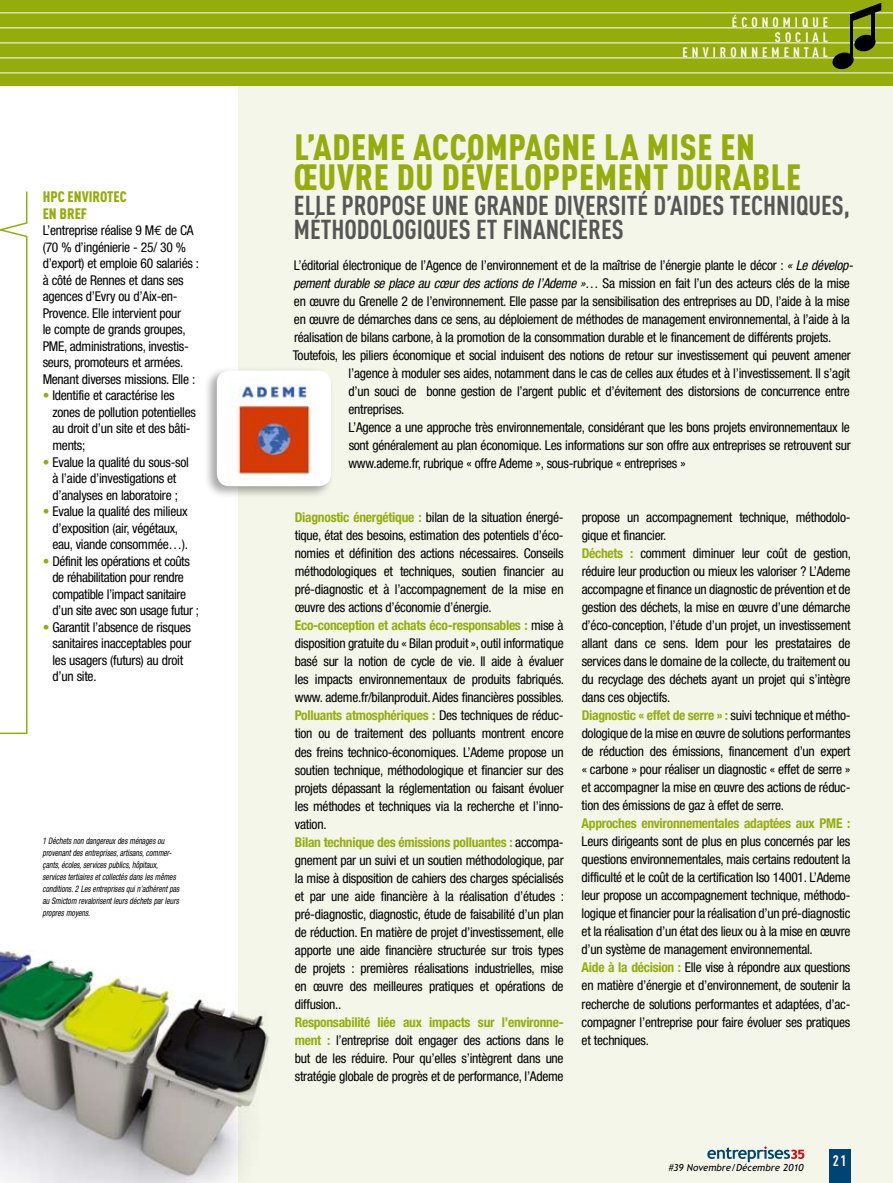
<style>
.page{position:relative;width:893px;height:1183px;background:#fff}
.page>*{position:absolute;margin:0;border:0;box-sizing:border-box;transform-origin:0 0}
.t1{font:900 36px/30px "DIN Cond";letter-spacing:.02em;color:#95ad0c}
.t2{font:700 27px/24px "DIN Cond";color:#565655}
.t3{font:900 15px/16.5px "DIN Cond";color:#95ad0c}
.t4{font:700 15px "DIN Cond";color:#fff}
.t5{font:condensed 13.5px/18px "Helvetica Neue";letter-spacing:-.02em;color:#000}
.t6{font:italic condensed 13.5px "Helvetica Neue";letter-spacing:-.02em;color:#000}
.t7{font:700 condensed 13.5px "Helvetica Neue";letter-spacing:-.02em;color:#95ad0c}
.t8{font:700 13.5px/15px "DIN Cond";letter-spacing:.3em;color:#fff;text-align:right}
.t9{font:9.75px "Trebuchet MS Italic";color:#000}
.t10{font:italic condensed 9px/12px "Helvetica Neue";color:#000;scale:.85 1}
.s1{font-family:"Euro Mono";font-stretch:normal}
.s2{color:#95ad0c}
.s3{font-style:italic}
.s4{font-style:normal}
.s5{font-weight:700;color:#95ad0c}
</style>
<div class="page">
<div style="left:0;top:0;width:893px;height:85px;background:#95ad0c"></div>
<hr style="left:0;top:12px;width:893px;height:1px;background:#fff">
<hr style="left:0;top:27px;width:893px;height:1px;background:#fff">
<hr style="left:0;top:42px;width:893px;height:1px;background:#fff">
<hr style="left:0;top:57px;width:893px;height:1px;background:#fff">
<hr style="left:0;top:72px;width:893px;height:1px;background:#fff">
<hr style="left:850px;top:14px;width:3px;height:46px;background:#000">
<hr style="left:871px;top:11px;width:3px;height:29px;background:#000">
<svg style="left:850px;top:3px;width:31px;height:19px"></svg>
<svg style="left:831px;top:34px;width:45px;height:36px"></svg>
<div style="left:238px;top:86px;width:655px;height:1096px;background:#f4f6ea"></div>
<svg style="left:0;top:191px;width:28px;height:543px"></svg>
<svg style="left:707px;top:1146px;width:97px;height:15px"></svg>
<div style="left:829px;top:1149px;width:21px;height:33px;background:#004375"></div>
<img style="left:0;top:950px;width:269px;height:232px">
<div style="left:204px;top:366px;width:136px;height:139px;background:#000;opacity:.35"></div>
<div style="left:217px;top:370px;width:114px;height:116px;background:#fff;border-radius:12px"></div>
<img style="left:236px;top:377px;width:75px;height:99px">
<p class="t3" style="left:43px;top:188px;width:85px">HPC ENVIROTEC<br>EN BREF</p>
<p class="t5" style="left:43px;top:222px;width:158px;line-height:16.5px">L’entreprise réalise 9 M<span class="s1">€</span> de CA (70 % d’ingénierie - 25/ 30 % d’export) et emploie 60 salariés : à côté de Rennes et dans ses agences d’Evry ou d’Aix-en-<br>Provence. Elle intervient pour<br>le compte de grands groupes,<br>PME, administrations, investis&shy;seurs, promoteurs et armées.<br>Menant diverses missions. Elle :</p>
<p class="t5" style="left:52px;top:387px;width:145px;line-height:16.5px;text-indent:-10px"><span class="s2">•</span> Identifie et caractérise les zones de pollution potentielles au droit d’un site et des bâti&shy;ments;</p>
<p class="t5" style="left:43px;top:453px;width:148px;line-height:16.5px;text-align:center"><span class="s2">•</span> Evalue la qualité du sous-sol à l’aide d’investigations et d’analyses en laboratoire ;</p>
<p class="t5" style="left:52px;top:503px;width:137px;line-height:16.5px;text-indent:-10px"><span class="s2">•</span> Evalue la qualité des milieux d’exposition (air, végétaux, eau, viande consommée…).</p>
<p class="t5" style="left:52px;top:552px;width:148px;line-height:16.5px;text-indent:-10px"><span class="s2">•</span> Définit les opérations et coûts de réhabilitation pour rendre compatible l’impact sanitaire d’un site avec son usage futur ;</p>
<p class="t5" style="left:52px;top:618px;width:141px;line-height:16.5px;text-indent:-10px"><span class="s2">•</span> Garantit l’absence de risques sanitaires inacceptables pour les usagers (futurs) au droit d’un site.</p>
<p class="t10" style="left:43px;top:834px;width:163px">1 Déchets non dangereux des ménages ou provenant des entreprises, artisans, commer&shy;çants, écoles, services publics, hôpitaux, services tertiaires et collectés dans les mêmes conditions. 2 Les entreprises qui n’adhèrent pas au Smictom revalorisent leurs déchets par leurs propres moyens.</p>
<p class="t8" style="left:682px;top:15px;width:147px">ÉCONOMIQUE<br>SOCIAL<br>ENVIRONNEMENTAL</p>
<h1 class="t1" style="left:294px;top:131px;width:459px">L’ADEME ACCOMPAGNE LA MISE EN<br>ŒUVRE DU DÉVELOPPEMENT DURABLE</h1>
<h2 class="t2" style="left:294px;top:192px;width:558px">ELLE PROPOSE UNE GRANDE DIVERSITÉ D’AIDES TECHNIQUES,<br>MÉTHODOLOGIQUES ET FINANCIÈRES</h2>
<p class="t5" style="left:294px;top:256px;width:561px">L’éditorial électronique de l’Agence de l’environnement et de la maîtrise de l’énergie plante le décor : <span class="s3">« Le dévelop-</span></p>
<p class="t6" style="left:293px;top:275px;width:558px">pement durable se place au cœur des actions de l’Ademe »<span class="s4">… Sa mission en fait l’un des acteurs clés de la mise</span></p>
<p class="t5" style="left:294px;top:292px;width:557px">en œuvre du Grenelle 2 de l’environnement. Elle passe par la sensibilisation des entreprises au DD, l’aide à la mise</p>
<p class="t5" style="left:294px;top:310px;width:557px">en œuvre de démarches dans ce sens, au déploiement de méthodes de management environnemental, à l’aide à la</p>
<p class="t5" style="left:294px;top:328px;width:539px">réalisation de bilans carbone, à la promotion de la consommation durable et le financement de différents projets.</p>
<p class="t5" style="left:293px;top:346px;width:559px">Toutefois, les piliers économique et social induisent des notions de retour sur investissement qui peuvent amener</p>
<p class="t5" style="left:349px;top:364px;width:503px">l’agence à moduler ses aides, notamment dans le cas de celles aux études et à l’investissement. Il s’agit</p>
<p class="t5" style="left:349px;top:382px;width:503px">d’un souci de bonne gestion de l’argent public et d’évitement des distorsions de concurrence entre</p>
<p class="t5" style="left:349px;top:400px;width:57px">entreprises.</p>
<p class="t5" style="left:349px;top:418px;width:503px">L’Agence a une approche très environnementale, considérant que les bons projets environnementaux le</p>
<p class="t5" style="left:349px;top:436px;width:504px">sont généralement au plan économique. Les informations sur son offre aux entreprises se retrouvent sur</p>
<p class="t5" style="left:348px;top:454px;width:339px">www.ademe.fr, rubrique « offre Ademe », sous-rubrique « entreprises »</p>
<p class="t5" style="left:295px;top:508px;width:271px"><span class="s5">Diagnostic énergétique :</span> bilan de la situation énergé&shy;tique, état des besoins, estimation des potentiels d’éco&shy;nomies et définition des actions nécessaires. Conseils méthodologiques et techniques, soutien financier au pré-diagnostic et à l’accompagnement de la mise en œuvre des actions d’économie d’énergie.<br><span class="s5">Eco-conception et achats éco-responsables :</span> mise à disposition gratuite du « Bilan produit », outil informatique basé sur la notion de cycle de vie. Il aide à évaluer les impacts environnementaux de produits fabriqués. www. ademe.fr/bilanproduit. Aides financières possibles.<br><span class="s5">Polluants atmosphériques :</span> Des techniques de réduc&shy;tion ou de traitement des polluants montrent encore des freins technico-économiques. L’Ademe propose un soutien technique, méthodologique et financier sur des projets dépassant la réglementation ou faisant évoluer les méthodes et techniques via la recherche et l’inno&shy;vation.<br><span class="s5">Bilan technique des émissions polluantes :</span> accompa&shy;gnement par un suivi et un soutien méthodologique, par la mise à disposition de cahiers des charges spécialisés et par une aide financière à la réalisation d’études : pré-diagnostic, diagnostic, étude de faisabilité d’un plan de réduction. En matière de projet d’investissement, elle apporte une aide financière structurée sur trois types de projets : premières réalisations industrielles, mise en œuvre des meilleures pratiques et opérations de diffusion..</p>
<p class="t5" style="left:295px;top:1012px;width:270px;text-align:justify"><span class="s5">Responsabilité liée aux impacts sur l’environne&shy;ment :</span> l’entreprise doit engager des actions dans le but de les réduire. Pour qu’elles s’intègrent dans une stratégie globale de progrès et de performance, l’Ademe</p>
<p class="t5" style="left:582px;top:508px;width:271px">propose un accompagnement technique, méthodolo&shy;gique et financier.<br><span class="s5">Déchets :</span> comment diminuer leur coût de gestion, réduire leur production ou mieux les valoriser ? L’Ademe accompagne et finance un diagnostic de prévention et de gestion des déchets, la mise en œuvre d’une démarche d’éco-conception, l’étude d’un projet, un investissement allant dans ce sens. Idem pour les prestataires de services dans le domaine de la collecte, du traitement ou du recyclage des déchets ayant un projet qui s’intègre dans ces objectifs.<br><span class="s5">Diagnostic « effet de serre » :</span> suivi technique et métho&shy;dologique de la mise en œuvre de solutions performantes de réduction des émissions, financement d’un expert « carbone » pour réaliser un diagnostic « effet de serre » et accompagner la mise en œuvre des actions de réduc&shy;tion des émissions de gaz à effet de serre.</p>
<p class="t7" style="left:582px;top:815px;width:270px">Approches environnementales adaptées aux PME :</p>
<p class="t5" style="left:582px;top:832px;width:270px">Leurs dirigeants sont de plus en plus concernés par les questions environnementales, mais certains redoutent la difficulté et le coût de la certification Iso 14001. L’Ademe leur propose un accompagnement technique, méthodo&shy;logique et financier pour la réalisation d’un pré-diagnostic et la réalisation d’un état des lieux ou à la mise en œuvre d’un système de management environnemental.<br><span class="s5">Aide à la décision :</span> Elle vise à répondre aux questions en matière d’énergie et d’environnement, de soutenir la recherche de solutions performantes et adaptées, d’ac&shy;compagner l’entreprise pour faire évoluer ses pratiques et techniques.</p>
<p class="t9" style="left:668px;top:1161px;width:137px">#39 Novembre/Décembre 2010</p>
<p class="t4" style="left:833px;top:1150px;width:15px">21</p>
</div>
